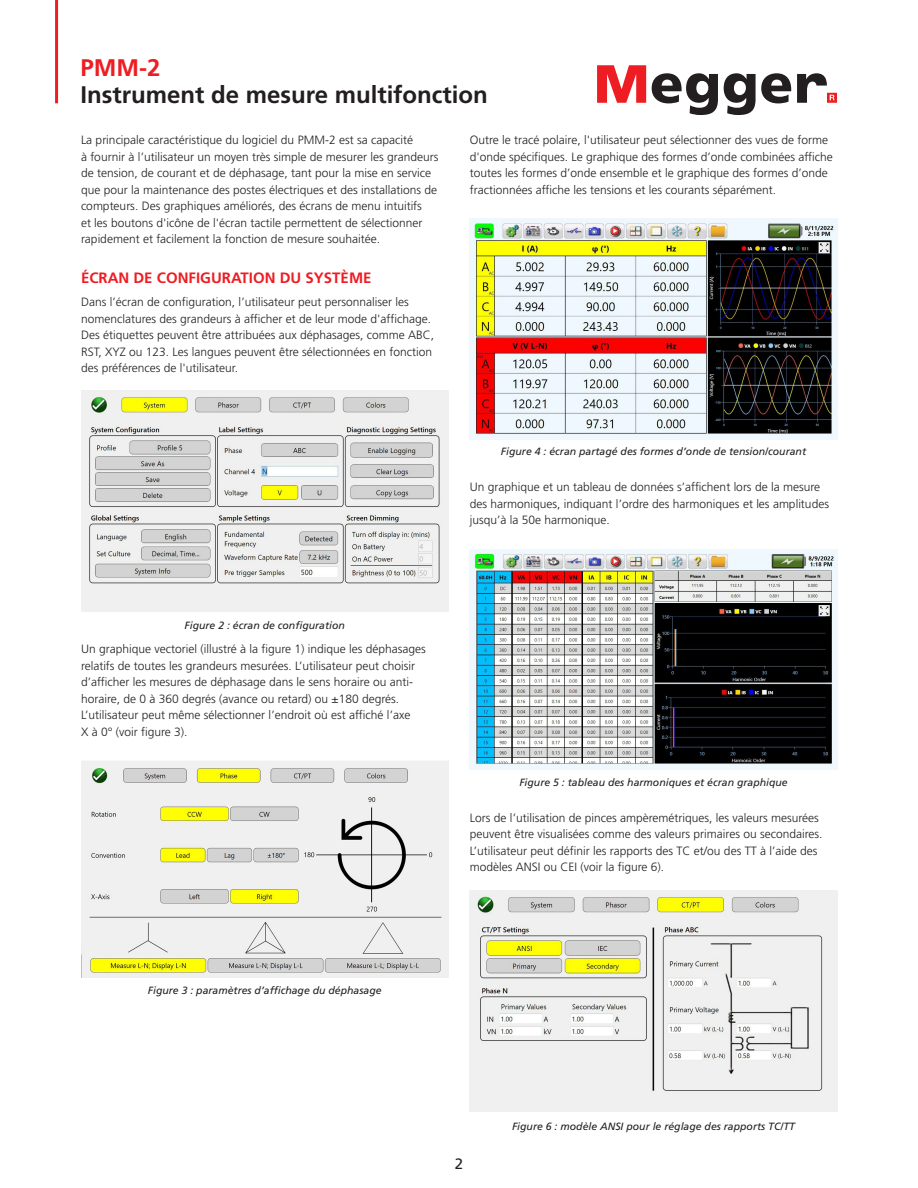
<style>
.page{position:relative;width:918px;height:1188px;background:#fff}
.page>*{position:absolute;margin:0;border:0;box-sizing:border-box;transform-origin:0 0}
.t1{font:700 24px "Frutiger LT Pro";color:#231f20}
.t2{font:700 24px "Frutiger LT Pro";color:#ee1d23}
.Body_Header{font:700 15px "Frutiger LT Std";color:#ee1d23}
.t3{font:15px "Frutiger LT Pro";color:#231f20}
.Body_Content{font:300 12px/16.5px "Frutiger LT Pro";color:#231f20}
.t4{font:italic 10.5px "Frutiger LT Pro";color:#231f20}
</style>
<div class="page">
<svg style="left:597px;top:65px;width:49px;height:38px"></svg>
<svg style="left:652px;top:73px;width:66px;height:42px"></svg>
<svg style="left:724px;top:73px;width:67px;height:42px"></svg>
<svg style="left:797px;top:73px;width:40px;height:30px"></svg>
<hr style="left:55px;top:0;width:3px;height:103px;background:#ee1d23">
<img style="left:81px;top:391px;width:367px;height:220px">
<img style="left:81px;top:761px;width:367px;height:216px">
<img style="left:470px;top:219px;width:367px;height:220px">
<img style="left:470px;top:549px;width:367px;height:220px">
<img style="left:470px;top:891px;width:367px;height:220px">
<h1 class="t2" style="left:81px;top:54px;width:81px">PMM-2</h1>
<h1 class="t1" style="left:81px;top:81px;width:409px">Instrument de mesure multifonction</h1>
<p class="Body_Content" style="left:81px;top:132px;width:359px">La principale caractéristique du logiciel du PMM-2 est sa capacité<br>à fournir à l’utilisateur un moyen très simple de mesurer les grandeurs de tension, de courant et de déphasage, tant pour la mise en service que pour la maintenance des postes électriques et des installations de compteurs. Des graphiques améliorés, des écrans de menu intuitifs<br>et les boutons d'icône de l'écran tactile permettent de sélectionner rapidement et facilement la fonction de mesure souhaitée.</p>
<p class="Body_Header" style="left:81px;top:269px;width:292px">ÉCRAN DE CONFIGURATION DU SYSTÈME</p>
<p class="Body_Content" style="left:81px;top:294px;width:355px">Dans l’écran de configuration, l’utilisateur peut personnaliser les nomenclatures des grandeurs à afficher et de leur mode d'affichage.<br>Des étiquettes peuvent être attribuées aux déphasages, comme ABC, RST, XYZ ou 123. Les langues peuvent être sélectionnées en fonction des préférences de l'utilisateur.</p>
<p class="Body_Content" style="left:470px;top:132px;width:364px">Outre le tracé polaire, l'utilisateur peut sélectionner des vues de forme d'onde spécifiques. Le graphique des formes d’onde combinées affiche toutes les formes d’onde ensemble et le graphique des formes d’onde fractionnées affiche les tensions et les courants séparément.</p>
<p class="t4" style="left:185px;top:619px;width:162px">Figure 2 : écran de configuration</p>
<p class="Body_Content" style="left:81px;top:641px;width:346px">Un graphique vectoriel (illustré à la figure 1) indique les déphasages relatifs de toutes les grandeurs mesurées. L’utilisateur peut choisir d’afficher les mesures de déphasage dans le sens horaire ou anti&shy;horaire, de 0 à 360 degrés (avance ou retard) ou ±180 degrés.<br>L’utilisateur peut même sélectionner l’endroit où est affiché l’axe<br>X à 0° (voir figure 3).</p>
<p class="t4" style="left:501px;top:446px;width:307px">Figure 4 : écran partagé des formes d’onde de tension/courant</p>
<p class="Body_Content" style="left:470px;top:479px;width:361px">Un graphique et un tableau de données s’affichent lors de la mesure des harmoniques, indiquant l’ordre des harmoniques et les amplitudes jusqu’à la 50e harmonique.</p>
<p class="t4" style="left:519px;top:776px;width:270px">Figure 5 : tableau des harmoniques et écran graphique</p>
<p class="Body_Content" style="left:470px;top:809px;width:354px">Lors de l’utilisation de pinces ampèremétriques, les valeurs mesurées peuvent être visualisées comme des valeurs primaires ou secondaires.<br>L’utilisateur peut définir les rapports des TC et/ou des TT à l’aide des modèles ANSI ou CEI (voir la figure 6).</p>
<p class="t4" style="left:148px;top:985px;width:235px">Figure 3 : paramètres d’affichage du déphasage</p>
<p class="t3" style="left:455px;top:1155px;width:10px">2</p>
<p class="t4" style="left:512px;top:1120px;width:285px">Figure 6 : modèle ANSI pour le réglage des rapports TC/TT</p>
</div>
